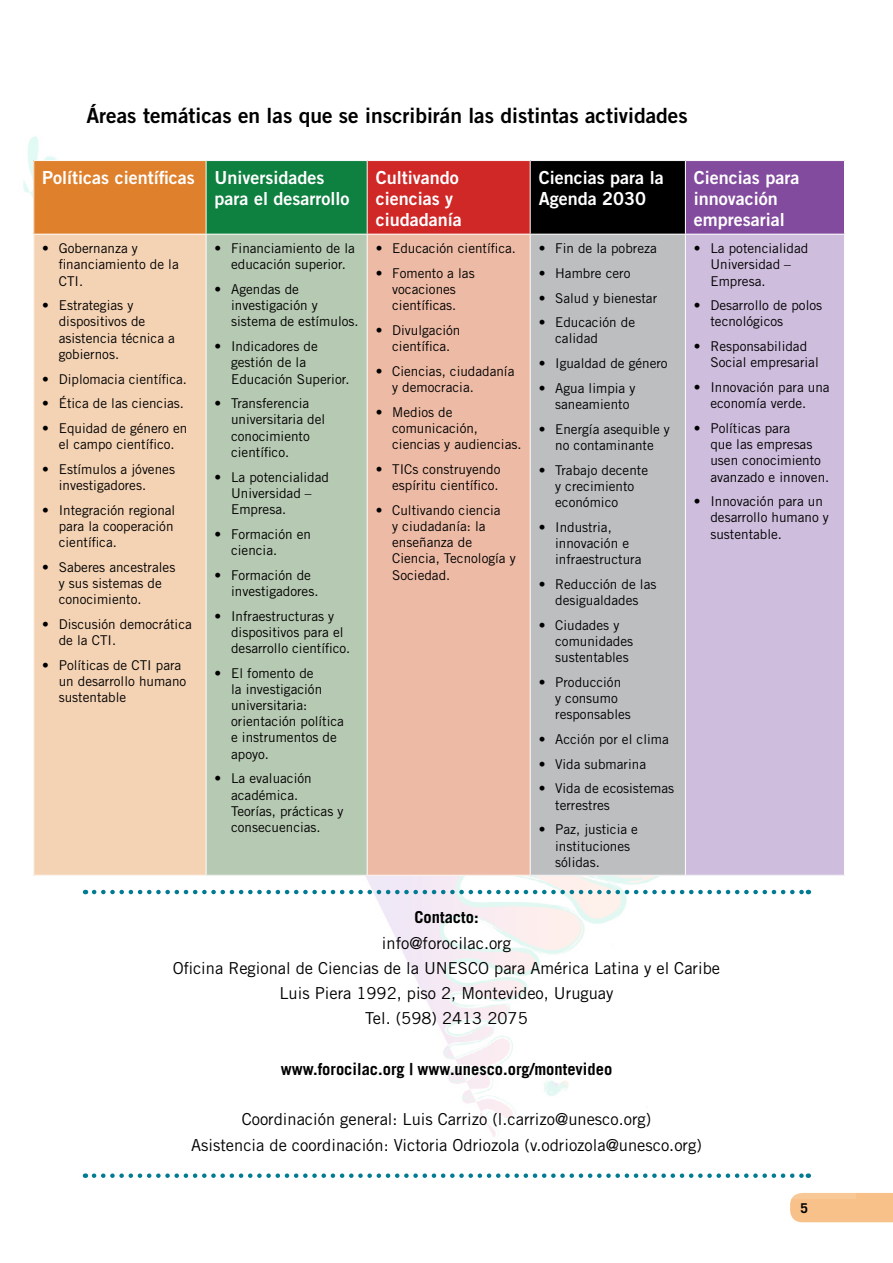
<style>
.page{position:relative;width:893px;height:1263px;background:#fff}
.page>*{position:absolute;margin:0;border:0;box-sizing:border-box;transform-origin:0 0}
.Titulo{font:21px "Trade Gothic Bold Two";color:#000}
.Titulo-2{font:18px/21px "Trade Gothic Bold Two";color:#fff}
.Texto_interior{font:16.5px "Trade Gothic";color:#000}
.Texto_interior-2{font:700 16.5px "Trade Gothic";color:#000}
.t1{font:13.5px/16.2px "Trade Gothic";color:#000}
.t2{font:700 13.5px "Trade Gothic";color:#000}
</style>
<div class="page">
<div style="left:790px;top:1193px;width:103px;height:29px;background:#f9c18a"></div>
<img style="left:23px;top:136px;width:833px;height:1063px">
<div style="left:34px;top:161px;width:172px;height:73px;background:#de802c"></div>
<div style="left:206px;top:161px;width:161px;height:73px;background:#0e8040"></div>
<div style="left:367px;top:161px;width:163px;height:73px;background:#d02727"></div>
<div style="left:530px;top:161px;width:155px;height:73px;background:#000"></div>
<div style="left:685px;top:161px;width:159px;height:73px;background:#834b9e"></div>
<div style="left:34px;top:234px;width:172px;height:641px;background:#f4d2b4"></div>
<div style="left:206px;top:234px;width:161px;height:641px;background:#b6c9b2"></div>
<div style="left:367px;top:234px;width:163px;height:641px;background:#edbaa5"></div>
<div style="left:530px;top:234px;width:155px;height:641px;background:#bcbec0"></div>
<div style="left:685px;top:234px;width:159px;height:641px;background:#cebddd"></div>
<hr style="left:33px;top:234px;width:173px;height:1px;background:#fff">
<hr style="left:206px;top:234px;width:161px;height:1px;background:#fff">
<hr style="left:367px;top:234px;width:163px;height:1px;background:#fff">
<hr style="left:530px;top:234px;width:155px;height:1px;background:#fff">
<hr style="left:685px;top:234px;width:160px;height:1px;background:#fff">
<hr style="left:33px;top:160px;width:173px;height:1px;background:#fff">
<hr style="left:33px;top:161px;width:1px;height:73px;background:#fff">
<hr style="left:206px;top:160px;width:161px;height:1px;background:#fff">
<hr style="left:206px;top:161px;width:1px;height:73px;background:#fff">
<hr style="left:530px;top:160px;width:155px;height:1px;background:#fff">
<hr style="left:33px;top:234px;width:1px;height:641px;background:#fff">
<hr style="left:206px;top:234px;width:1px;height:641px;background:#fff">
<hr style="left:33px;top:875px;width:173px;height:1px;background:#fff">
<hr style="left:206px;top:875px;width:161px;height:1px;background:#fff">
<hr style="left:530px;top:875px;width:155px;height:1px;background:#fff">
<hr style="left:367px;top:160px;width:163px;height:1px;background:#fff">
<hr style="left:367px;top:161px;width:1px;height:73px;background:#fff">
<hr style="left:530px;top:161px;width:1px;height:73px;background:#fff">
<hr style="left:685px;top:160px;width:160px;height:1px;background:#fff">
<hr style="left:685px;top:161px;width:1px;height:73px;background:#fff">
<hr style="left:844px;top:161px;width:1px;height:73px;background:#fff">
<hr style="left:367px;top:234px;width:1px;height:641px;background:#fff">
<hr style="left:530px;top:234px;width:1px;height:641px;background:#fff">
<hr style="left:685px;top:234px;width:1px;height:641px;background:#fff">
<hr style="left:844px;top:234px;width:1px;height:641px;background:#fff">
<hr style="left:367px;top:875px;width:163px;height:1px;background:#fff">
<hr style="left:685px;top:875px;width:160px;height:1px;background:#fff">
<svg style="left:94px;top:890px;width:715px;height:4px"></svg>
<svg style="left:94px;top:1173px;width:715px;height:5px"></svg>
<p class="Titulo" style="left:86px;top:103px;width:603px">Áreas temáticas en las que se inscribirán las distintas actividades</p>
<p class="Titulo-2" style="left:42px;top:166px;width:154px">Políticas científicas</p>
<p class="Titulo-2" style="left:215px;top:166px;width:136px">Universidades para el desarrollo</p>
<p class="Titulo-2" style="left:376px;top:166px;width:88px">Cultivando ciencias y ciudadanía</p>
<p class="Titulo-2" style="left:539px;top:166px;width:126px">Ciencias para la<br>Agenda 2030</p>
<p class="Titulo-2" style="left:694px;top:166px;width:107px">Ciencias para innovación empresarial</p>
<p class="t1" style="left:59px;top:240px;width:122px;text-indent:-16px">• Gobernanza y financiamiento de la<br>CTI.</p>
<p class="t1" style="left:59px;top:297px;width:118px;text-indent:-16px">• Estrategias y dispositivos de asistencia técnica a gobiernos.</p>
<p class="t1" style="left:42px;top:370px;width:146px">• Diplomacia científica.</p>
<p class="t1" style="left:42px;top:395px;width:143px">• Ética de las ciencias.</p>
<p class="t1" style="left:42px;top:420px;width:147px;text-align:center">• Equidad de género en el campo científico.</p>
<p class="t1" style="left:59px;top:461px;width:118px;text-indent:-16px">• Estímulos a jóvenes investigadores.</p>
<p class="t1" style="left:59px;top:502px;width:118px;text-indent:-16px">• Integración regional para la cooperación científica.</p>
<p class="t1" style="left:59px;top:559px;width:118px;text-indent:-16px">• Saberes ancestrales y sus sistemas de conocimiento.</p>
<p class="t1" style="left:59px;top:616px;width:135px;text-indent:-16px">• Discusión democrática de la CTI.</p>
<p class="t1" style="left:59px;top:657px;width:129px;text-indent:-16px">• Políticas de CTI para un desarrollo humano sustentable</p>
<p class="t1" style="left:215px;top:240px;width:142px;text-align:center">• Financiamiento de la educación superior.</p>
<p class="t1" style="left:231px;top:281px;width:129px;text-indent:-16px">• Agendas de investigación y sistema de estímulos.</p>
<p class="t1" style="left:231px;top:338px;width:120px;text-indent:-16px">• Indicadores de gestión de la<br>Educación Superior.</p>
<p class="t1" style="left:231px;top:395px;width:96px;text-indent:-16px">• Transferencia universitaria del conocimiento científico.</p>
<p class="t1" style="left:231px;top:468px;width:99px;text-indent:-16px">• La potencialidad<br>Universidad –<br>Empresa.</p>
<p class="t1" style="left:231px;top:526px;width:81px;text-indent:-16px">• Formación en ciencia.</p>
<p class="t1" style="left:231px;top:566px;width:89px;text-indent:-16px">• Formación de investigadores.</p>
<p class="t1" style="left:231px;top:607px;width:121px;text-indent:-16px">• Infraestructuras y dispositivos para el desarrollo científico.</p>
<p class="t1" style="left:231px;top:664px;width:114px;text-indent:-16px">• El fomento de<br>la investigación universitaria: orientación política e instrumentos de apoyo.</p>
<p class="t1" style="left:231px;top:770px;width:114px;text-indent:-16px">• La evaluación académica.<br>Teorías, prácticas y consecuencias.</p>
<p class="t1" style="left:376px;top:240px;width:142px">• Educación científica.</p>
<p class="t1" style="left:376px;top:265px;width:100px;text-align:center">• Fomento a las vocaciones científicas.</p>
<p class="t1" style="left:376px;top:322px;width:86px;text-align:center">• Divulgación científica.</p>
<p class="t1" style="left:392px;top:363px;width:124px;text-indent:-16px">• Ciencias, ciudadanía y democracia.</p>
<p class="t1" style="left:392px;top:404px;width:131px;text-indent:-16px">• Medios de comunicación, ciencias y audiencias.</p>
<p class="t1" style="left:376px;top:461px;width:126px;text-align:right">• TICs construyendo espíritu científico.</p>
<p class="t1" style="left:392px;top:502px;width:125px;text-indent:-16px">• Cultivando ciencia<br>y ciudadanía: la enseñanza de<br>Ciencia, Tecnología y<br>Sociedad.</p>
<p class="t1" style="left:539px;top:240px;width:120px">• Fin de la pobreza</p>
<p class="t1" style="left:539px;top:265px;width:93px">• Hambre cero</p>
<p class="t1" style="left:539px;top:289px;width:120px">• Salud y bienestar</p>
<p class="t1" style="left:555px;top:314px;width:81px;text-indent:-16px">• Educación de calidad</p>
<p class="t1" style="left:539px;top:355px;width:131px">• Igualdad de género</p>
<p class="t1" style="left:555px;top:380px;width:82px;text-indent:-16px">• Agua limpia y saneamiento</p>
<p class="t1" style="left:539px;top:421px;width:133px;text-align:center">• Energía asequible y no contaminante</p>
<p class="t1" style="left:555px;top:462px;width:94px;text-indent:-16px">• Trabajo decente y crecimiento económico</p>
<p class="t1" style="left:555px;top:519px;width:88px;text-indent:-16px">• Industria, innovación e infraestructura</p>
<p class="t1" style="left:539px;top:576px;width:119px;text-align:center">• Reducción de las desigualdades</p>
<p class="t1" style="left:555px;top:617px;width:80px;text-indent:-16px">• Ciudades y comunidades sustentables</p>
<p class="t1" style="left:555px;top:674px;width:77px;text-indent:-16px">• Producción<br>y consumo responsables</p>
<p class="t1" style="left:539px;top:731px;width:132px">• Acción por el clima</p>
<p class="t1" style="left:539px;top:756px;width:109px">• Vida submarina</p>
<p class="t1" style="left:555px;top:780px;width:120px;text-indent:-16px">• Vida de ecosistemas terrestres</p>
<p class="t1" style="left:555px;top:821px;width:84px;text-indent:-16px">• Paz, justicia e instituciones sólidas.</p>
<p class="t1" style="left:710px;top:240px;width:99px;text-indent:-16px">• La potencialidad<br>Universidad –<br>Empresa.</p>
<p class="t1" style="left:710px;top:297px;width:113px;text-indent:-16px">• Desarrollo de polos tecnológicos</p>
<p class="t1" style="left:710px;top:338px;width:110px;text-indent:-16px">• Responsabilidad<br>Social empresarial</p>
<p class="t1" style="left:694px;top:379px;width:137px;text-align:center">• Innovación para una economía verde.</p>
<p class="t1" style="left:710px;top:420px;width:120px;text-indent:-16px">• Políticas para<br>que las empresas usen conocimiento avanzado e innoven.</p>
<p class="t1" style="left:710px;top:493px;width:120px;text-indent:-16px">• Innovación para un desarrollo humano y sustentable.</p>
<p class="Texto_interior-2" style="left:414px;top:907px;width:66px">Contacto:</p>
<p class="Texto_interior" style="left:382px;top:933px;width:131px">info@forocilac.org</p>
<p class="Texto_interior" style="left:173px;top:958px;width:549px">Oficina Regional de Ciencias de la UNESCO para América Latina y el Caribe</p>
<p class="Texto_interior" style="left:279px;top:983px;width:336px">Luis Piera 1992, piso 2, Montevideo, Uruguay</p>
<p class="Texto_interior" style="left:365px;top:1008px;width:164px">Tel. (598) 2413 2075</p>
<p class="Texto_interior-2" style="left:281px;top:1059px;width:333px">www.forocilac.org | www.unesco.org/montevideo</p>
<p class="Texto_interior" style="left:242px;top:1109px;width:411px">Coordinación general: Luis Carrizo (l.carrizo@unesco.org)</p>
<p class="Texto_interior" style="left:191px;top:1135px;width:512px">Asistencia de coordinación: Victoria Odriozola (v.odriozola@unesco.org)</p>
<p class="t2" style="left:800px;top:1200px;width:9px">5</p>
</div>
